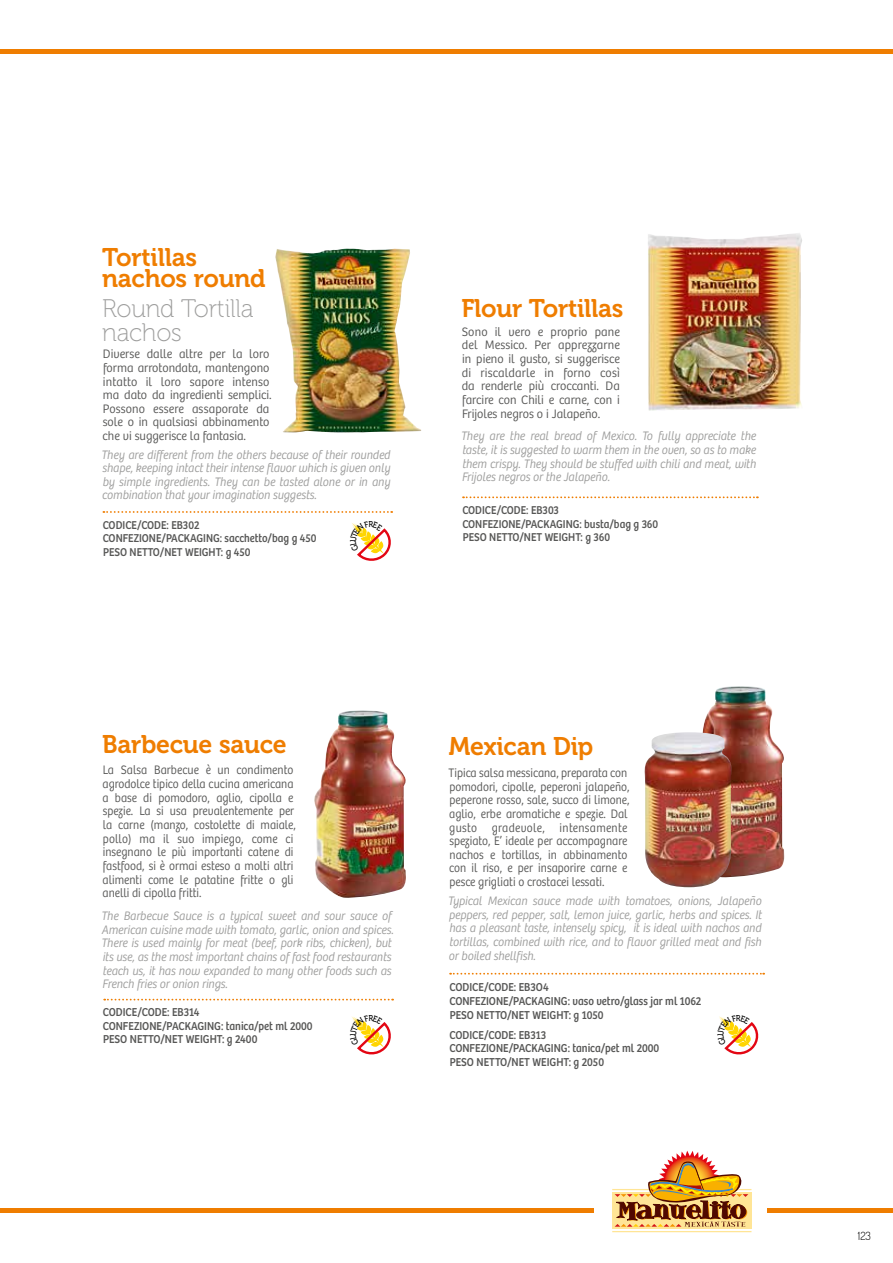
<style>
.page{position:relative;width:893px;height:1263px;background:#fff}
.page>*{position:absolute;margin:0;border:0;box-sizing:border-box;transform-origin:0 0}
.t1{font:25.35px/21.8px "Museo 700";letter-spacing:-.01em;color:#ef7d00}
.t2{font:25.35px/23.7px "Museo 100";letter-spacing:-.01em;color:#9d9d9c}
.t3{font:italic 300 12.75px/13.6px "Bree";color:#9d9d9c;text-align:justify;scale:.9 1}
.t4{font:300 12.75px/13.6px "Bree";color:#575756;scale:.9 1}
.t5{font:300 12.75px/13.6px "Bree";color:#575756;scale:.95 1}
.t6{font:12px/13.8px "Bree";color:#575756;scale:.9 1}
.t7{font:11.85px/13.6px "Bree";color:#575756;scale:.9 1}
.t8{font:300 11.25px "Dosis";color:#000}
</style>
<div class="page">
<hr style="left:0;top:1209px;width:594px;height:4px;background:#ef7d00">
<hr style="left:0;top:50px;width:893px;height:4px;background:#ef7d00">
<img style="left:648px;top:233px;width:154px;height:178px">
<img style="left:314px;top:710px;width:92px;height:188px">
<img style="left:275px;top:249px;width:146px;height:183px">
<img style="left:702px;top:686px;width:83px;height:191px">
<img style="left:644px;top:732px;width:90px;height:155px">
<div style="left:612px;top:1192px;width:139px;height:37px;background:#ffe596"></div>
<hr style="left:612px;top:1189px;width:139px;height:1px;background:#ffe596">
<hr style="left:612px;top:1231px;width:139px;height:1px;background:#ffe596">
<svg style="left:615px;top:1151px;width:133px;height:76px"></svg>
<svg style="left:450px;top:973px;width:314px;height:1px"></svg>
<svg style="left:104px;top:999px;width:289px;height:1px"></svg>
<svg style="left:103px;top:511px;width:289px;height:2px"></svg>
<svg style="left:463px;top:496px;width:295px;height:2px"></svg>
<hr style="left:767px;top:1209px;width:126px;height:4px;background:#ef7d00">
<svg style="left:352px;top:523px;width:39px;height:38px"></svg>
<svg style="left:352px;top:1017px;width:39px;height:38px"></svg>
<svg style="left:719px;top:1016px;width:40px;height:39px"></svg>
<h1 class="t1" style="left:102px;top:246px;width:165px">Tortillas nachos round</h1>
<h1 class="t2" style="left:102px;top:297px;width:153px">Round Tortilla nachos</h1>
<p class="t5" style="left:103px;top:347px;width:180px">Diverse dalle altre per la loro forma arrotondata, mantengono intatto il loro sapore intenso ma dato da ingredienti semplici.<br>Possono essere assaporate da sole o in qualsiasi abbinamento che vi suggerisce la fantasia.</p>
<p class="t3" style="left:101px;top:448px;width:323px">They are different from the others because of their rounded shape, keeping intact their intense flavor which is given only by simple ingredients. They can be tasted alone or in any combination that your imagination suggests.</p>
<p class="t7" style="left:103px;top:518px;width:239px">CODICE/CODE: EB302<br>CONFEZIONE/PACKAGING: sacchetto/bag g 450<br>PESO NETTO/NET WEIGHT: g 450</p>
<h1 class="t1" style="left:461px;top:298px;width:163px">Flour Tortillas</h1>
<p class="t5" style="left:462px;top:325px;width:168px;text-align:justify">Sono il vero e proprio pane del Messico. Per apprezzarne in pieno il gusto, si suggerisce di riscaldarle in forno così da renderle più croccanti. Da farcire con Chili e carne, con i Frijoles negros o i Jalapeño.</p>
<p class="t3" style="left:461px;top:430px;width:330px">They are the real bread of Mexico. To fully appreciate the taste, it is suggested to warm them in the oven, so as to make them crispy. They should be stuffed with chili and meat, with Frijoles negros or the Jalapeño.</p>
<p class="t7" style="left:462px;top:503px;width:219px">CODICE/CODE: EB303<br>CONFEZIONE/PACKAGING: busta/bag g 360<br>PESO NETTO/NET WEIGHT: g 360</p>
<h1 class="t1" style="left:102px;top:733px;width:186px">Barbecue sauce</h1>
<h1 class="t1" style="left:449px;top:736px;width:146px">Mexican Dip</h1>
<p class="t4" style="left:103px;top:764px;width:216px">La Salsa Barbecue è un condimento agrodolce tipico della cucina americana a base di pomodoro, aglio, cipolla e spezie. La si usa prevalentemente per la carne (manzo, costolette di maiale, pollo) ma il suo impiego, come ci insegnano le più importanti catene di fastfood, si è ormai esteso a molti altri alimenti come le patatine fritte o gli anelli di cipolla fritti.</p>
<p class="t3" style="left:101px;top:909px;width:326px;text-align:left">The Barbecue Sauce is a typical sweet and sour sauce of American cuisine made with tomato, garlic, onion and spices.<br>There is used mainly for meat (beef, pork ribs, chicken), but its use, as the most important chains of fast food restaurants teach us, it has now expanded to many other foods such as French fries or onion rings.</p>
<p class="t6" style="left:103px;top:1005px;width:235px">CODICE/CODE: EB314<br>CONFEZIONE/PACKAGING: tanica/pet ml 2000<br>PESO NETTO/NET WEIGHT: g 2400</p>
<p class="t4" style="left:448px;top:766px;width:203px">Tipica salsa messicana, preparata con pomodori, cipolle, peperoni jalapeño, peperone rosso, sale, succo di limone, aglio, erbe aromatiche e spezie. Dal gusto gradevole, intensamente speziato, E’ ideale per accompagnare nachos e tortillas, in abbinamento con il riso, e per insaporire carne e pesce grigliati o crostacei lessati.</p>
<p class="t3" style="left:448px;top:894px;width:350px">Typical Mexican sauce made with tomatoes, onions, Jalapeño peppers, red pepper, salt, lemon juice, garlic, herbs and spices. It has a pleasant taste, intensely spicy, it is ideal with nachos and tortillas, combined with rice, and to flavor grilled meat and fish or boiled shellfish.</p>
<p class="t6" style="left:449px;top:980px;width:281px">CODICE/CODE: EB3O4<br>CONFEZIONE/PACKAGING: vaso vetro/glass jar ml 1062<br>PESO NETTO/NET WEIGHT: g 1050</p>
<p class="t6" style="left:449px;top:1028px;width:235px">CODICE/CODE: EB313<br>CONFEZIONE/PACKAGING: tanica/pet ml 2000<br>PESO NETTO/NET WEIGHT: g 2050</p>
<p class="t8" style="left:858px;top:1228px;width:15px">123</p>
</div>
